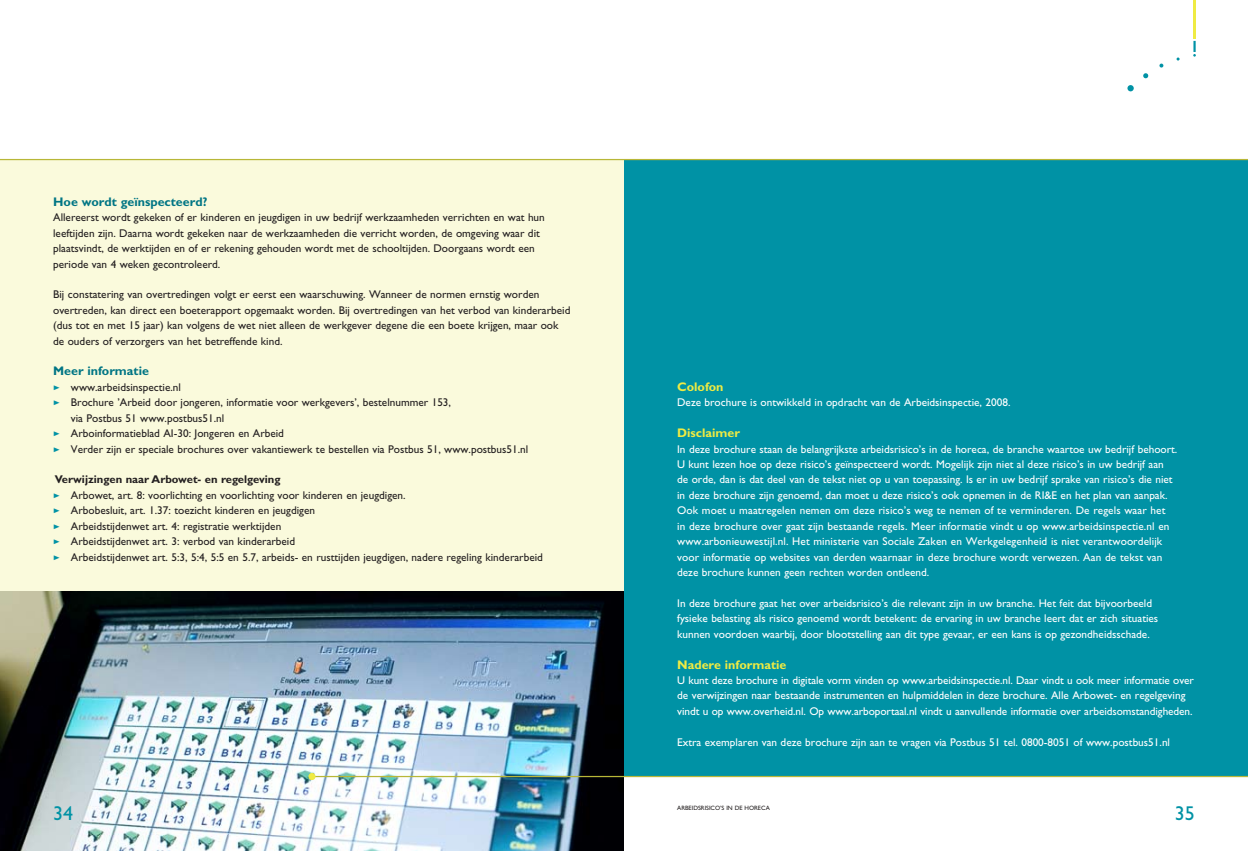
<style>
.page{position:relative;width:1248px;height:851px;background:#fff}
.page>*{position:absolute;margin:0;border:0;box-sizing:border-box;transform-origin:0 0}
.t1{font:20px "Gill Sans";color:#0092a5}
.t2{font:700 12.5px "Gill Sans";color:#007584}
.t3{font:700 12.5px "Gill Sans";color:#efeb43}
.t4{font:11.25px/15.4px "Gill Sans";color:#fff}
.t5{font:11.25px/15.4px "Gill Sans";color:#231f20}
.t6{font:6.25px "Gill Sans";color:#231f20}
.s1{font-family:"The Sans Bold Caps";color:#0092a5}
.s2{font-weight:700}
</style>
<div class="page">
<div style="left:0;top:159px;width:624px;height:617px;background:#fafadc"></div>
<div style="left:624px;top:159px;width:623px;height:617px;background:#0092a5"></div>
<img style="left:0;top:591px;width:624px;height:259px">
<hr style="left:0;top:159px;width:624px;height:1px;background:#b8b738">
<svg style="left:1193px;top:41px;width:2px;height:16px"></svg>
<svg style="left:1127px;top:85px;width:6px;height:6px"></svg>
<svg style="left:1143px;top:73px;width:5px;height:5px"></svg>
<svg style="left:1159px;top:64px;width:4px;height:4px"></svg>
<hr style="left:1193px;top:0;width:2px;height:39px;background:#efeb43">
<hr style="left:624px;top:159px;width:623px;height:1px;background:#b8b738">
<hr style="left:312px;top:775px;width:935px;height:2px;background:#b8b738">
<svg style="left:308px;top:772px;width:7px;height:8px"></svg>
<p class="t2" style="left:53px;top:194px;width:156px">Hoe wordt geïnspecteerd?</p>
<p class="t5" style="left:53px;top:210px;width:493px">Allereerst wordt gekeken of er kinderen en jeugdigen in uw bedrijf werkzaamheden verrichten en wat hun leeftijden zijn. Daarna wordt gekeken naar de werkzaamheden die verricht worden, de omgeving waar dit plaatsvindt, de werktijden en of er rekening gehouden wordt met de schooltijden. Doorgaans wordt een periode van 4 weken gecontroleerd.</p>
<p class="t5" style="left:53px;top:287px;width:518px">Bij constatering van overtredingen volgt er eerst een waarschuwing. Wanneer de normen ernstig worden overtreden, kan direct een boeterapport opgemaakt worden. Bij overtredingen van het verbod van kinderarbeid (dus tot en met 15 jaar) kan volgens de wet niet alleen de werkgever degene die een boete krijgen, maar ook de ouders of verzorgers van het betreffende kind.</p>
<p class="t2" style="left:53px;top:364px;width:97px">Meer informatie</p>
<p class="t5" style="left:53px;top:379px;width:129px"><span class="s1">&gt;</span> www.arbeidsinspectie.nl</p>
<p class="t5" style="left:53px;top:395px;width:399px"><span class="s1">&gt;</span> Brochure ’Arbeid door jongeren, informatie voor werkgevers’, bestelnummer 153,</p>
<p class="t5" style="left:71px;top:410px;width:155px">via Postbus 51 www.postbus51.nl</p>
<p class="t5" style="left:53px;top:425px;width:232px"><span class="s1">&gt;</span> Arboinformatieblad AI-30: Jongeren en Arbeid</p>
<p class="t5" style="left:53px;top:441px;width:476px"><span class="s1">&gt;</span> Verder zijn er speciale brochures over vakantiewerk te bestellen via Postbus 51, www.postbus51.nl</p>
<p class="t5" style="left:53px;top:472px;width:491px"><span class="s2">Verwijzingen naar Arbowet- en regelgeving<br></span><span class="s1">&gt;</span> Arbowet, art. 8: voorlichting en voorlichting voor kinderen en jeugdigen.<br><span class="s1">&gt;</span> Arbobesluit, art. 1.37: toezicht kinderen en jeugdigen<br><span class="s1">&gt;</span> Arbeidstijdenwet art. 4: registratie werktijden<br><span class="s1">&gt;</span> Arbeidstijdenwet art. 3: verbod van kinderarbeid<br><span class="s1">&gt;</span> Arbeidstijdenwet art. 5:3, 5:4, 5:5 en 5.7, arbeids- en rusttijden jeugdigen, nadere regeling kinderarbeid</p>
<p class="t3" style="left:677px;top:379px;width:48px">Colofon</p>
<p class="t4" style="left:677px;top:395px;width:335px">Deze brochure is ontwikkeld in opdracht van de Arbeidsinspectie, 2008.</p>
<p class="t3" style="left:677px;top:425px;width:64px">Disclaimer</p>
<p class="t4" style="left:677px;top:441px;width:501px">In deze brochure staan de belangrijkste arbeidsrisico’s in de horeca, de branche waartoe uw bedrijf behoort.<br>U kunt lezen hoe op deze risico’s geïnspecteerd wordt. Mogelijk zijn niet al deze risico’s in uw bedrijf aan de orde, dan is dat deel van de tekst niet op u van toepassing. Is er in uw bedrijf sprake van risico’s die niet in deze brochure zijn genoemd, dan moet u deze risico’s ook opnemen in de RI&amp;E en het plan van aanpak.<br>Ook moet u maatregelen nemen om deze risico’s weg te nemen of te verminderen. De regels waar het<br>in deze brochure over gaat zijn bestaande regels. Meer informatie vindt u op www.arbeidsinspectie.nl en www.arbonieuwestijl.nl. Het ministerie van Sociale Zaken en Werkgelegenheid is niet verantwoordelijk voor informatie op websites van derden waarnaar in deze brochure wordt verwezen. Aan de tekst van deze brochure kunnen geen rechten worden ontleend.</p>
<p class="t4" style="left:677px;top:595px;width:482px">In deze brochure gaat het over arbeidsrisico’s die relevant zijn in uw branche. Het feit dat bijvoorbeeld fysieke belasting als risico genoemd wordt betekent: de ervaring in uw branche leert dat er zich situaties kunnen voordoen waarbij, door blootstelling aan dit type gevaar, er een kans is op gezondheidsschade.</p>
<p class="t3" style="left:677px;top:656px;width:111px">Nadere informatie</p>
<p class="t4" style="left:677px;top:672px;width:518px">U kunt deze brochure in digitale vorm vinden op www.arbeidsinspectie.nl. Daar vindt u ook meer informatie over de verwijzingen naar bestaande instrumenten en hulpmiddelen in deze brochure. Alle Arbowet- en regelgeving vindt u op www.overheid.nl. Op www.arboportaal.nl vindt u aanvullende informatie over arbeidsomstandigheden.</p>
<p class="t4" style="left:677px;top:734px;width:494px">Extra exemplaren van deze brochure zijn aan te vragen via Postbus 51 tel. 0800-8051 of www.postbus51.nl</p>
<p class="t6" style="left:677px;top:803px;width:93px">Arbeidsrisico’s in de horeca</p>
<h1 class="t1" style="left:53px;top:802px;width:21px">34</h1>
<h1 class="t1" style="left:1174px;top:802px;width:21px">35</h1>
</div>
